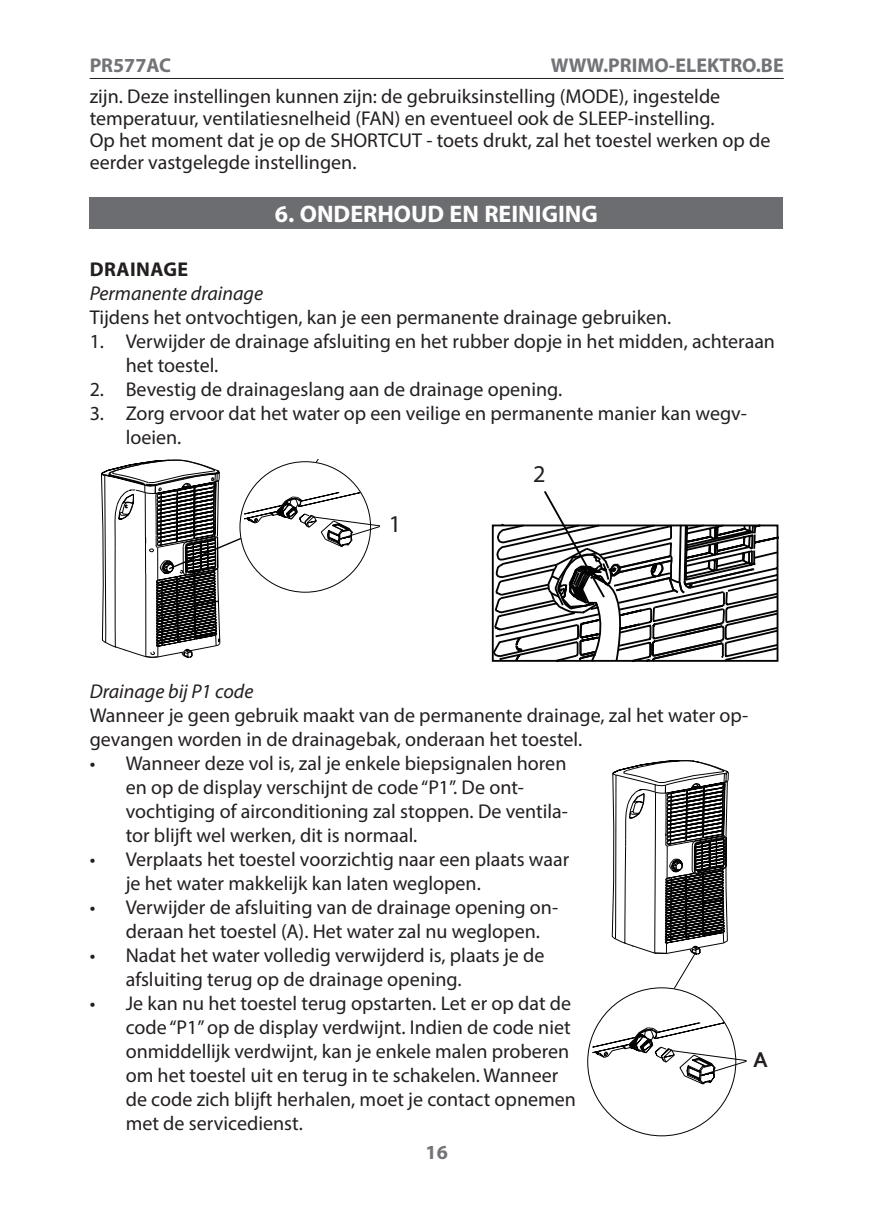
<style>
.page{position:relative;width:874px;height:1225px;background:#fff}
.page>*{position:absolute;margin:0;border:0;box-sizing:border-box;transform-origin:0 0}
.TITEL_NIVEAU_3{font:24.2px "Myriad Pro";color:#231f20}
.titel{font:700 24px "Myriad Pro";color:#fff}
.TITEL_NIVEAU_3-2{font:700 22.4px "Corbel";color:#231f20}
.TEKST{font:20px/24px "Myriad Pro";color:#231f20}
.t1{font:italic 20px "Myriad Pro";color:#231f20}
.t2{font:700 20px "Myriad Pro";color:#727477}
.t3{font:700 20px "Myriad Pro";letter-spacing:.02em;color:#231f20}
</style>
<div class="page">
<hr style="left:90px;top:78px;width:693px;height:1px;background:#231f20">
<div style="left:90px;top:197px;width:692px;height:31px;background:#6c6d70"></div>
<svg style="left:491px;top:491px;width:288px;height:171px"></svg>
<svg style="left:101px;top:459px;width:280px;height:199px"></svg>
<svg style="left:591px;top:1021px;width:156px;height:64px"></svg>
<svg style="left:611px;top:760px;width:118px;height:229px"></svg>
<p class="t2" style="left:550px;top:52px;width:234px">WWW.PRIMO-ELEKTRO.BE</p>
<p class="TEKST" style="left:90px;top:85px;width:631px;line-height:22px">zijn. Deze instellingen kunnen zijn: de gebruiksinstelling (MODE), ingestelde temperatuur, ventilatiesnelheid (FAN) en eventueel ook de SLEEP-instelling.</p>
<p class="TEKST" style="left:90px;top:129px;width:681px;line-height:22px">Op het moment dat je op de SHORTCUT - toets drukt, zal het toestel werken op de eerder vastgelegde instellingen.</p>
<p class="titel" style="left:275px;top:198px;width:324px">6. ONDERHOUD EN REINIGING</p>
<p class="t2" style="left:90px;top:52px;width:83px">PR577AC</p>
<p class="t3" style="left:90px;top:256px;width:100px">DRAINAGE</p>
<p class="t1" style="left:90px;top:281px;width:175px">Permanente drainage</p>
<p class="TEKST" style="left:90px;top:305px;width:583px">Tijdens het ontvochtigen, kan je een permanente drainage gebruiken.</p>
<p class="TEKST" style="left:126px;top:329px;width:650px;text-indent:-36px">1. Verwijder de drainage afsluiting en het rubber dopje in het midden, achteraan het toestel.</p>
<p class="TEKST" style="left:90px;top:377px;width:473px">2. Bevestig de drainageslang aan de drainage opening.</p>
<p class="TEKST" style="left:126px;top:401px;width:622px;text-indent:-36px">3. Zorg ervoor dat het water op een veilige en permanente manier kan wegv&shy;loeien.</p>
<p class="TITEL_NIVEAU_3" style="left:389px;top:508px;width:14px">1</p>
<p class="TITEL_NIVEAU_3" style="left:533px;top:459px;width:14px">2</p>
<p class="t1" style="left:90px;top:678px;width:165px">Drainage bij P1 code</p>
<p class="TEKST" style="left:90px;top:702px;width:660px">Wanneer je geen gebruik maakt van de permanente drainage, zal het water op&shy;gevangen worden in de drainagebak, onderaan het toestel.</p>
<p class="TEKST" style="left:126px;top:750px;width:443px;text-indent:-36px">• Wanneer deze vol is, zal je enkele biepsignalen horen en op de display verschijnt de code “P1”. De ont&shy;vochtiging of airconditioning zal stoppen. De ventila&shy;tor blijft wel werken, dit is normaal.</p>
<p class="TEKST" style="left:126px;top:846px;width:445px;text-indent:-36px">• Verplaats het toestel voorzichtig naar een plaats waar je het water makkelijk kan laten weglopen.</p>
<p class="TEKST" style="left:126px;top:894px;width:434px;text-indent:-36px">• Verwijder de afsluiting van de drainage opening on&shy;deraan het toestel (A). Het water zal nu weglopen.</p>
<p class="TEKST" style="left:126px;top:942px;width:420px;text-indent:-36px">• Nadat het water volledig verwijderd is, plaats je de afsluiting terug op de drainage opening.</p>
<p class="TEKST" style="left:126px;top:990px;width:451px;text-indent:-36px">• Je kan nu het toestel terug opstarten. Let er op dat de code “P1” op de display verdwijnt. Indien de code niet onmiddellijk verdwijnt, kan je enkele malen proberen om het toestel uit en terug in te schakelen. Wanneer de code zich blijft herhalen, moet je contact opnemen met de servicedienst.</p>
<p class="TITEL_NIVEAU_3-2" style="left:752px;top:1046px;width:16px">A</p>
<p class="t2" style="left:425px;top:1139px;width:24px">16</p>
</div>
